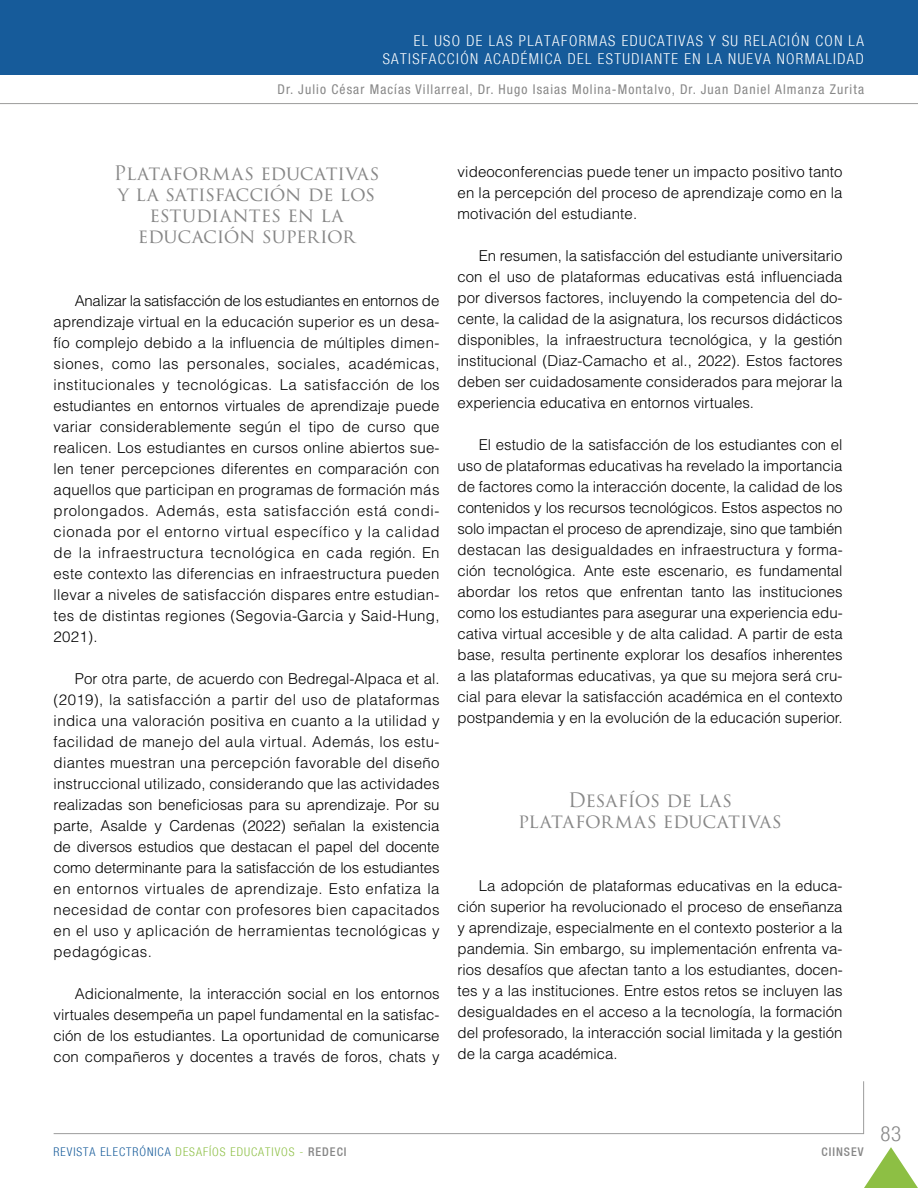
<style>
.page{position:relative;width:918px;height:1188px;background:#fff}
.page>*{position:absolute;margin:0;border:0;box-sizing:border-box;transform-origin:0 0}
.t1{font:300 condensed 21px "Helvetica Neue";color:#878787}
.t2{font:19.5px/21px "Trajan Pro 3";letter-spacing:-.015em;color:#878787;text-align:center}
.t3{font:300 15px/21px "Helvetica LT Std";letter-spacing:.01em;color:#000;text-align:justify}
.t4{font:300 condensed 15px/18px "Helvetica Neue";letter-spacing:.095em;color:#fff;text-align:right}
.t5{font:condensed 13.5px "Helvetica Neue LT Std";letter-spacing:.08em;color:#878787}
.t6{font:300 condensed 12px "Helvetica Neue";letter-spacing:.08em;color:#8dbf44}
.t7{font:500 condensed 12px "Helvetica 67";letter-spacing:.08em;color:#878787}
.s1{color:#165b9a}
.s2{font-family:"Helvetica 67";font-weight:500;color:#878787}
</style>
<div class="page">
<hr style="left:0;top:103px;width:918px;height:1px;background:#9d9d9c">
<div style="left:0;top:0;width:918px;height:75px;background:#165b9a"></div>
<svg style="left:53px;top:1081px;width:811px;height:53px"></svg>
<svg style="left:864px;top:1147px;width:54px;height:41px"></svg>
<p class="t4" style="left:383px;top:31px;width:483px">EL USO DE LAS PLATAFORMAS EDUCATIVAS Y SU RELACIÓN CON LA<br>SATISFACCIÓN ACADÉMICA DEL ESTUDIANTE EN LA NUEVA NORMALIDAD</p>
<p class="t5" style="left:278px;top:81px;width:588px">Dr. Julio César Macías Villarreal, Dr. Hugo Isaias Molina-Montalvo, Dr. Juan Daniel Almanza Zurita</p>
<h2 class="t2" style="left:114px;top:163px;width:267px">Plataformas educativas y la satisfacción de los estudiantes en la educación superior</h2>
<p class="t3" style="left:54px;top:290px;width:387px;text-indent:21px">Analizar la satisfacción de los estudiantes en entornos de aprendizaje virtual en la educación superior es un desa&shy;fío complejo debido a la influencia de múltiples dimen&shy;siones, como las personales, sociales, académicas, institucionales y tecnológicas. La satisfacción de los estudiantes en entornos virtuales de aprendizaje puede variar considerablemente según el tipo de curso que realicen. Los estudiantes en cursos online abiertos sue&shy;len tener percepciones diferentes en comparación con aquellos que participan en programas de formación más prolongados. Además, esta satisfacción está condi&shy;cionada por el entorno virtual específico y la calidad de la infraestructura tecnológica en cada región. En este contexto las diferencias en infraestructura pueden llevar a niveles de satisfacción dispares entre estudian&shy;tes de distintas regiones (Segovia-Garcia y Said-Hung, 2021).</p>
<p class="t3" style="left:54px;top:668px;width:387px;text-indent:21px">Por otra parte, de acuerdo con Bedregal-Alpaca et al. (2019), la satisfacción a partir del uso de plataformas indica una valoración positiva en cuanto a la utilidad y facilidad de manejo del aula virtual. Además, los estu&shy;diantes muestran una percepción favorable del diseño instruccional utilizado, considerando que las actividades realizadas son beneficiosas para su aprendizaje. Por su parte, Asalde y Cardenas (2022) señalan la existencia de diversos estudios que destacan el papel del docente como determinante para la satisfacción de los estudiantes en entornos virtuales de aprendizaje. Esto enfatiza la necesidad de contar con profesores bien capacitados en el uso y aplicación de herramientas tecnológicas y pedagógicas.</p>
<p class="t3" style="left:54px;top:983px;width:387px;text-indent:21px">Adicionalmente, la interacción social en los entornos virtuales desempeña un papel fundamental en la satisfac&shy;ción de los estudiantes. La oportunidad de comunicarse con compañeros y docentes a través de foros, chats y</p>
<p class="t3" style="left:458px;top:161px;width:387px">videoconferencias puede tener un impacto positivo tanto en la percepción del proceso de aprendizaje como en la motivación del estudiante.</p>
<p class="t3" style="left:458px;top:245px;width:387px;text-indent:21px">En resumen, la satisfacción del estudiante universitario con el uso de plataformas educativas está influenciada por diversos factores, incluyendo la competencia del do&shy;cente, la calidad de la asignatura, los recursos didácticos disponibles, la infraestructura tecnológica, y la gestión institucional (Diaz-Camacho et al., 2022). Estos factores deben ser cuidadosamente considerados para mejorar la experiencia educativa en entornos virtuales.</p>
<p class="t3" style="left:458px;top:434px;width:387px;text-indent:21px">El estudio de la satisfacción de los estudiantes con el uso de plataformas educativas ha revelado la importancia de factores como la interacción docente, la calidad de los contenidos y los recursos tecnológicos. Estos aspectos no solo impactan el proceso de aprendizaje, sino que también destacan las desigualdades en infraestructura y forma&shy;ción tecnológica. Ante este escenario, es fundamental abordar los retos que enfrentan tanto las instituciones como los estudiantes para asegurar una experiencia edu&shy;cativa virtual accesible y de alta calidad. A partir de esta base, resulta pertinente explorar los desafíos inherentes a las plataformas educativas, ya que su mejora será cru&shy;cial para elevar la satisfacción académica en el contexto postpandemia y en la evolución de la educación superior.</p>
<h2 class="t2" style="left:518px;top:790px;width:265px">Desafíos de las plataformas educativas</h2>
<p class="t3" style="left:458px;top:875px;width:387px;text-indent:21px">La adopción de plataformas educativas en la educa&shy;ción superior ha revolucionado el proceso de enseñanza y aprendizaje, especialmente en el contexto posterior a la pandemia. Sin embargo, su implementación enfrenta va&shy;rios desafíos que afectan tanto a los estudiantes, docen&shy;tes y a las instituciones. Entre estos retos se incluyen las desigualdades en el acceso a la tecnología, la formación del profesorado, la interacción social limitada y la gestión de la carga académica.</p>
<p class="t6" style="left:54px;top:1145px;width:294px"><span class="s1">REVISTA ELECTRÓNICA</span> DESAFÍOS EDUCATIVOS - <span class="s2">REDECI</span></p>
<p class="t7" style="left:822px;top:1144px;width:43px">CIINSEV</p>
<h1 class="t1" style="left:881px;top:1121px;width:22px">83</h1>
</div>
